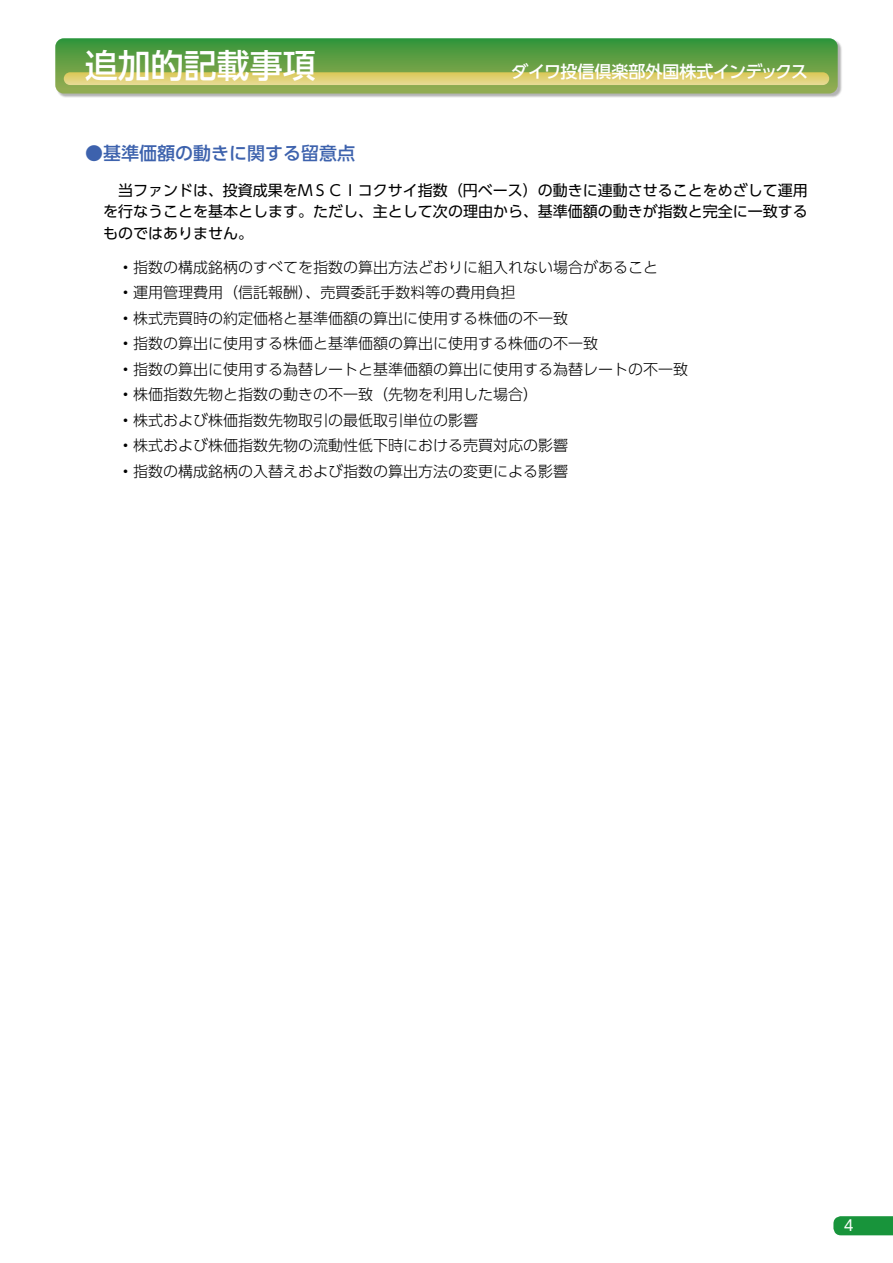
<style>
.page{position:relative;width:893px;height:1263px;background:#fff}
.page>*{position:absolute;margin:0;border:0;box-sizing:border-box;transform-origin:0 0}
.t1{font:500 33px "UD Shin Go Pro";color:#fff}
.t2{font:500 18px "UD Shin Go Pro";color:#3d62ad}
.t3{font:500 16.95px "UD Shin Go Pro";letter-spacing:-.03em;color:#fff}
.t4{font:300 15px/25.5px "UD Shin Go Pro";color:#000}
.t5{font:15px/21.3px "UD Shin Go Pro";color:#000;text-align:justify}
.t6{font:14.85px "UD Shin Go Pro";color:#fff}
.s1{font-weight:500}
</style>
<div class="page">
<svg style="left:833px;top:1216px;width:60px;height:19px"></svg>
<div style="left:56px;top:39px;width:787px;height:60px;background:#000;opacity:.3"></div>
<svg style="left:55px;top:38px;width:783px;height:56px;background:#62a047"></svg>
<svg style="left:64px;top:72px;width:765px;height:13px;background:#ded074"></svg>
<h1 class="t1" style="left:85px;top:39px;width:233px">追加的記載事項</h1>
<p class="t3" style="left:511px;top:58px;width:298px">ダイワ投信倶楽部外国株式インデックス</p>
<p class="t2" style="left:85px;top:139px;width:271px">●基準価額の動きに関する留意点</p>
<p class="t5" style="left:103px;top:179px;width:706px">　当ファンドは、投資成果をＭＳＣＩコクサイ指数（円ベース）の動きに連動させることをめざして運用を行なうことを基本とします。ただし、主として次の理由から、基準価額の動きが指数と完全に一致するものではありません。</p>
<p class="t4" style="left:118px;top:254px;width:571px"><span class="s1">・</span>指数の構成銘柄のすべてを指数の算出方法どおりに組入れない場合があること<br><span class="s1">・</span>運用管理費用（信託報酬）、売買委託手数料等の費用負担<br><span class="s1">・</span>株式売買時の約定価格と基準価額の算出に使用する株価の不一致<br><span class="s1">・</span>指数の算出に使用する株価と基準価額の算出に使用する株価の不一致<br><span class="s1">・</span>指数の算出に使用する為替レートと基準価額の算出に使用する為替レートの不一致<span class="s1">・</span>株価指数先物と指数の動きの不一致（先物を利用した場合）<br><span class="s1">・</span>株式および株価指数先物取引の最低取引単位の影響<br><span class="s1">・</span>株式および株価指数先物の流動性低下時における売買対応の影響<br><span class="s1">・</span>指数の構成銘柄の入替えおよび指数の算出方法の変更による影響</p>
<p class="t6" style="left:844px;top:1214px;width:11px">4</p>
</div>
